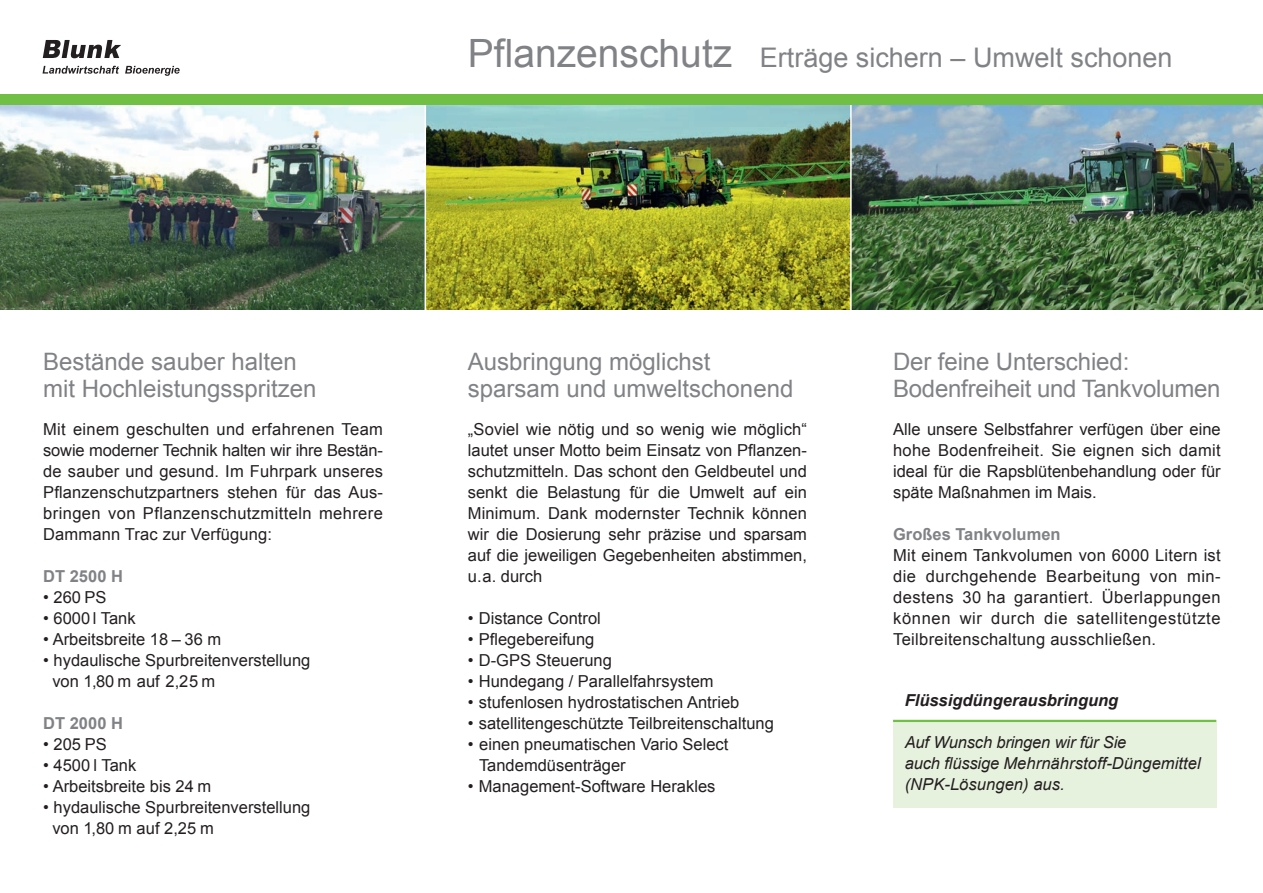
<style>
.page{position:relative;width:1263px;height:893px;background:#fff}
.page>*{position:absolute;margin:0;border:0;box-sizing:border-box;transform-origin:0 0}
.t1{font:27px "Arial";color:#808285}
.Fliestext_blau{font:24px "Arial";letter-spacing:-.005em;color:#808285}
.Head_grau_groß_neu{font:24px "Arial";color:#808285}
.Fliestext_blau-2{font:16.5px/21px "Arial";color:#231f20;text-align:justify}
.Fliestext_blau-3{font:italic 16.5px/21px "Arial";letter-spacing:.005em;color:#231f20}
.Fliestext_blau-4{font:16.5px "Arial";letter-spacing:.02em;color:#231f20}
.Fliestext_blau-5{font:700 16.5px "Arial";color:#808285}
.Fliestext_blau-6{font:italic 700 16.5px "Arial";color:#231f20}
.s1{font-size:39px}
</style>
<div class="page">
<img style="left:0;top:105px;width:1263px;height:204px">
<hr style="left:425px;top:93px;width:1px;height:218px;background:#fff">
<hr style="left:850px;top:92px;width:2px;height:225px;background:#fff">
<div style="left:0;top:94px;width:1263px;height:11px;background:#71bf44"></div>
<svg style="left:42px;top:66px;width:138px;height:10px"></svg>
<svg style="left:43px;top:40px;width:78px;height:18px"></svg>
<div style="left:893px;top:721px;width:323px;height:87px;background:#e7f2de"></div>
<hr style="left:893px;top:720px;width:323px;height:2px;background:#71bf44">
<p class="t1" style="left:468px;top:40px;width:706px"><span class="s1">Pflanzenschutz</span> Erträge sichern – Umwelt schonen</p>
<p class="Head_grau_groß_neu" style="left:43px;top:346px;width:255px">Bestände sauber halten</p>
<p class="Head_grau_groß_neu" style="left:43px;top:373px;width:275px">mit Hochleistungsspritzen</p>
<p class="Fliestext_blau-4" style="left:43px;top:418px;width:341px">Mit einem geschulten und erfahrenen Team</p>
<p class="Fliestext_blau-2" style="left:43px;top:440px;width:341px">sowie moderner Technik halten wir ihre Bestän&shy;de sauber und gesund. Im Fuhrpark unseres Pflanzenschutzpartners stehen für das Aus&shy;bringen von Pflanzenschutzmitteln mehrere</p>
<p class="Fliestext_blau-2" style="left:43px;top:524px;width:230px">Dammann Trac zur Verfügung:</p>
<p class="Fliestext_blau-5" style="left:43px;top:565px;width:81px">DT 2500 H</p>
<p class="Fliestext_blau-2" style="left:43px;top:587px;width:65px">• 260 PS</p>
<p class="Fliestext_blau-2" style="left:43px;top:608px;width:94px">• 6000 l Tank</p>
<p class="Fliestext_blau-2" style="left:43px;top:629px;width:180px">• Arbeitsbreite 18 – 36 m</p>
<p class="Fliestext_blau-2" style="left:43px;top:650px;width:269px">• hydaulische Spurbreitenverstellung</p>
<p class="Fliestext_blau-2" style="left:52px;top:671px;width:164px">von 1,80 m auf 2,25 m</p>
<p class="Fliestext_blau-5" style="left:43px;top:712px;width:81px">DT 2000 H</p>
<p class="Fliestext_blau-2" style="left:43px;top:734px;width:65px">• 205 PS</p>
<p class="Fliestext_blau-2" style="left:43px;top:755px;width:95px">• 4500 l Tank</p>
<p class="Fliestext_blau-2" style="left:43px;top:776px;width:170px">• Arbeitsbreite bis 24 m</p>
<p class="Fliestext_blau-2" style="left:43px;top:797px;width:269px">• hydaulische Spurbreitenverstellung</p>
<p class="Fliestext_blau-2" style="left:52px;top:818px;width:163px">von 1,80 m auf 2,25 m</p>
<p class="Fliestext_blau" style="left:468px;top:346px;width:244px">Ausbringung möglichst</p>
<p class="Fliestext_blau" style="left:468px;top:373px;width:327px">sparsam und umweltschonend</p>
<p class="Fliestext_blau-2" style="left:468px;top:419px;width:341px">„Soviel wie nötig und so wenig wie möglich“ lautet unser Motto beim Einsatz von Pflanzen&shy;schutzmitteln. Das schont den Geldbeutel und senkt die Belastung für die Umwelt auf ein</p>
<p class="Fliestext_blau-2" style="left:468px;top:503px;width:341px">Minimum. Dank modernster Technik können wir die Dosierung sehr präzise und sparsam auf die jeweiligen Gegebenheiten abstimmen, u.a. durch</p>
<p class="Fliestext_blau-2" style="left:468px;top:608px;width:134px">• Distance Control</p>
<p class="Fliestext_blau-2" style="left:468px;top:629px;width:128px">• Pflegebereifung</p>
<p class="Fliestext_blau-2" style="left:468px;top:650px;width:145px">• D-GPS Steuerung</p>
<p class="Fliestext_blau-2" style="left:468px;top:671px;width:247px">• Hundegang / Parallelfahrsystem</p>
<p class="Fliestext_blau-2" style="left:468px;top:692px;width:273px">• stufenlosen hydrostatischen Antrieb</p>
<p class="Fliestext_blau-2" style="left:468px;top:713px;width:308px">• satellitengeschützte Teilbreitenschaltung</p>
<p class="Fliestext_blau-2" style="left:468px;top:734px;width:262px">• einen pneumatischen Vario Select</p>
<p class="Fliestext_blau-2" style="left:479px;top:755px;width:148px">Tandemdüsenträger</p>
<p class="Fliestext_blau-2" style="left:468px;top:776px;width:249px">• Management-Software Herakles</p>
<p class="Fliestext_blau" style="left:893px;top:346px;width:238px">Der feine Unterschied:</p>
<p class="Fliestext_blau" style="left:893px;top:373px;width:329px">Bodenfreiheit und Tankvolumen</p>
<p class="Fliestext_blau-2" style="left:893px;top:419px;width:329px">Alle unsere Selbstfahrer verfügen über eine hohe Bodenfreiheit. Sie eignen sich damit ideal für die Rapsblütenbehandlung oder für späte Maßnahmen im Mais.</p>
<p class="Fliestext_blau-5" style="left:893px;top:523px;width:169px">Großes Tankvolumen</p>
<p class="Fliestext_blau-2" style="left:893px;top:545px;width:329px">Mit einem Tankvolumen von 6000 Litern ist</p>
<p class="Fliestext_blau-2" style="left:893px;top:566px;width:329px">die durchgehende Bearbeitung von min&shy;destens 30 ha garantiert. Überlappungen können wir durch die satellitengestützte</p>
<p class="Fliestext_blau-4" style="left:893px;top:628px;width:265px">Teilbreitenschaltung ausschließen.</p>
<p class="Fliestext_blau-6" style="left:905px;top:689px;width:215px">Flüssigdüngerausbringung</p>
<p class="Fliestext_blau-3" style="left:905px;top:732px;width:223px">Auf Wunsch bringen wir für Sie</p>
<p class="Fliestext_blau-3" style="left:905px;top:753px;width:298px">auch flüssige Mehrnährstoff-Düngemittel (NPK-Lösungen) aus.</p>
</div>
